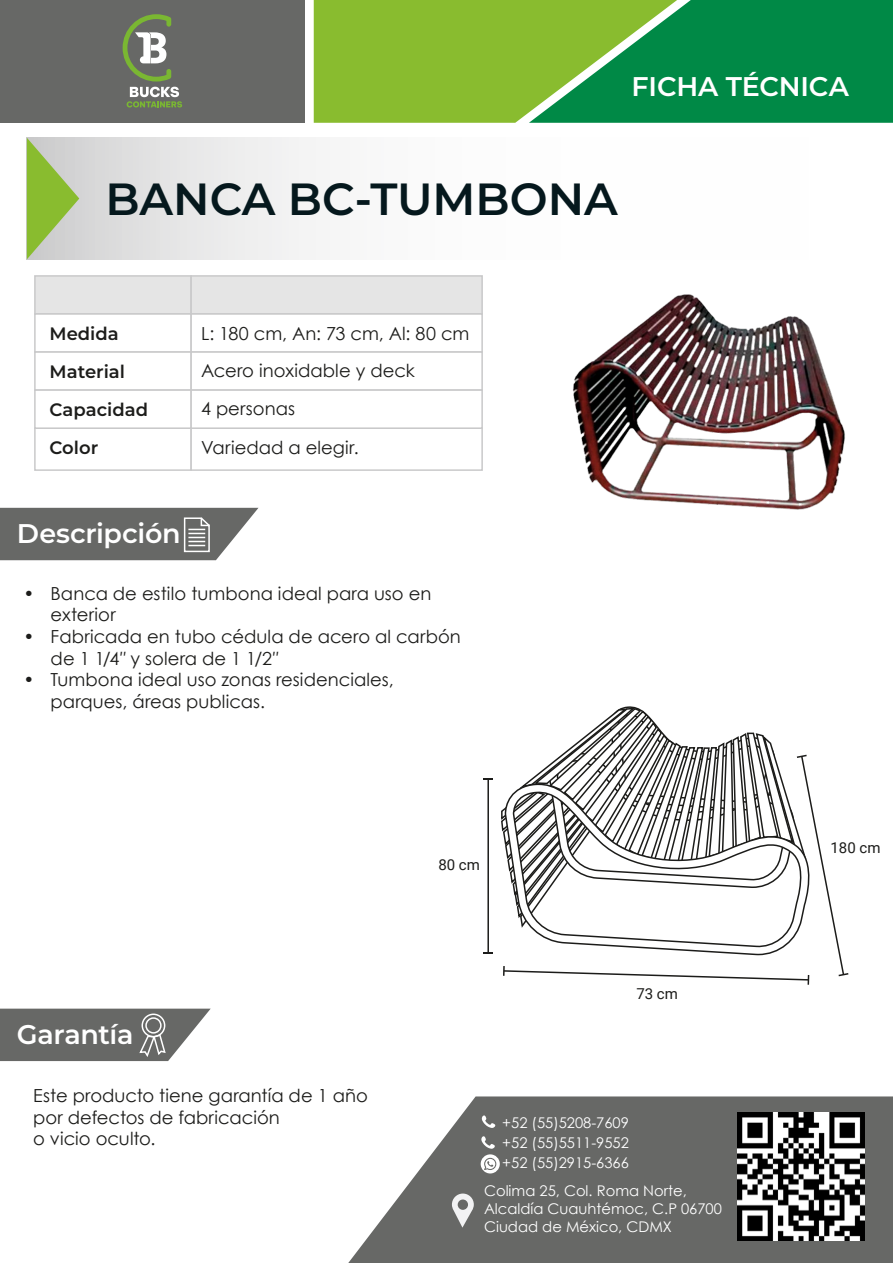
<style>
.page{position:relative;width:893px;height:1263px;background:#fff}
.page>*{position:absolute;margin:0;border:0;box-sizing:border-box;transform-origin:0 0}
.t1{font:100 45px "Montserrat";color:#05181d}
.t2{font:600 27px "Montserrat";letter-spacing:-.01em;color:#fff}
.t3{font:18px/21.6px "Century Gothic";letter-spacing:.005em;color:#1c1c1a}
.t4{font:600 18px "Montserrat";color:#1c1c1a}
.t5{font:15px "Roboto";color:#1c1c1a}
.t6{font:14.7px/20.1px "Century Gothic";color:#fff;text-align:justify}
</style>
<div class="page">
<div style="left:0;top:0;width:305px;height:123px;background:#676866"></div>
<svg style="left:123px;top:14px;width:59px;height:93px"></svg>
<svg style="left:314px;top:0;width:579px;height:123px;background:#48a43f"></svg>
<svg style="left:348px;top:1096px;width:545px;height:167px;background:#7d7e7c"></svg>
<div style="left:27px;top:138px;width:866px;height:121px;background:linear-gradient(to right,#e4e4e4,#fff)"></div>
<svg style="left:27px;top:138px;width:52px;height:121px;background:#acc67f"></svg>
<svg style="left:0;top:508px;width:258px;height:52px;background:#757674"></svg>
<svg style="left:0;top:1009px;width:211px;height:52px;background:#797a78"></svg>
<div style="left:142px;top:1013px;width:23px;height:24px;border:2px solid #fff;border-radius:50%"></div>
<div style="left:145px;top:1017px;width:17px;height:16px;border:2px solid #fff;border-radius:50%"></div>
<svg style="left:481px;top:1136px;width:19px;height:37px"></svg>
<svg style="left:482px;top:1115px;width:13px;height:13px"></svg>
<svg style="left:452px;top:1193px;width:22px;height:34px"></svg>
<div style="left:34px;top:275px;width:158px;height:40px;background:#e5e5e5;border:2px solid #c9c9ca"></div>
<div style="left:190px;top:275px;width:293px;height:40px;background:#e5e5e5;border:2px solid #c9c9ca"></div>
<div style="left:34px;top:313px;width:158px;height:40px;background:#fff;border:2px solid #c9c9ca"></div>
<div style="left:190px;top:313px;width:293px;height:40px;background:#fff;border:2px solid #c9c9ca"></div>
<div style="left:34px;top:351px;width:158px;height:40px;background:#fff;border:2px solid #c9c9ca"></div>
<div style="left:190px;top:351px;width:293px;height:40px;background:#fff;border:2px solid #c9c9ca"></div>
<div style="left:34px;top:427px;width:158px;height:44px;background:#fff;border:2px solid #c9c9ca"></div>
<div style="left:190px;top:427px;width:293px;height:44px;background:#fff;border:2px solid #c9c9ca"></div>
<div style="left:34px;top:389px;width:158px;height:40px;background:#fff;border:2px solid #c9c9ca"></div>
<div style="left:190px;top:389px;width:293px;height:40px;background:#fff;border:2px solid #c9c9ca"></div>
<img style="left:573px;top:294px;width:272px;height:216px">
<img style="left:737px;top:1113px;width:128px;height:127px">
<hr style="left:487px;top:779px;width:2px;height:174px;background:#1c1c1a">
<svg style="left:483px;top:952px;width:10px;height:2px"></svg>
<svg style="left:501px;top:706px;width:347px;height:279px"></svg>
<svg style="left:504px;top:781px;width:315px;height:175px"></svg>
<h2 class="t2" style="left:632px;top:68px;width:219px">FICHA TÉCNICA</h2>
<h1 class="t1" style="left:105px;top:169px;width:514px">BANCA BC-TUMBONA</h1>
<p class="t4" style="left:50px;top:320px;width:71px">Medida</p>
<p class="t4" style="left:50px;top:359px;width:77px">Material</p>
<p class="t3" style="left:201px;top:314px;width:270px;line-height:37.2px">L: 180 cm, An: 73 cm, Al: 80 cm<br>Acero inoxidable y deck</p>
<p class="t4" style="left:50px;top:397px;width:100px">Capacidad</p>
<p class="t3" style="left:201px;top:389px;width:159px;line-height:38.4px">4 personas<br>Variedad a elegir.</p>
<p class="t4" style="left:50px;top:435px;width:50px">Color</p>
<h2 class="t2" style="left:17px;top:514px;width:165px">Descripción</h2>
<p class="t3" style="left:51px;top:582px;width:382px;text-indent:-27px">• Banca de estilo tumbona ideal para uso en exterior</p>
<p class="t3" style="left:51px;top:625px;width:412px;text-indent:-27px">• Fabricada en tubo cédula de acero al carbón de 1 1/4″ y solera de 1 1/2″</p>
<p class="t3" style="left:51px;top:669px;width:345px;text-indent:-27px">• Tumbona ideal uso zonas residenciales, parques, áreas publicas.</p>
<h2 class="t2" style="left:17px;top:1015px;width:118px">Garantía</h2>
<p class="t5" style="left:438px;top:854px;width:43px">80 cm</p>
<p class="t5" style="left:636px;top:983px;width:43px">73 cm</p>
<p class="t5" style="left:830px;top:837px;width:51px">180 cm</p>
<p class="t3" style="left:33px;top:1084px;width:336px">Este producto tiene garantía de 1 año por defectos de fabricación<br>o vicio oculto.</p>
<p class="t6" style="left:502px;top:1112px;width:128px">+52 (55)5208-7609 +52 (55)5511-9552 +52 (55)2915-6366</p>
<p class="t6" style="left:484px;top:1182px;width:239px;line-height:17.7px;text-align:left">Colima 25, Col. Roma Norte,<br>Alcaldía Cuauhtémoc, C.P 06700<br>Ciudad de México, CDMX</p>
</div>
